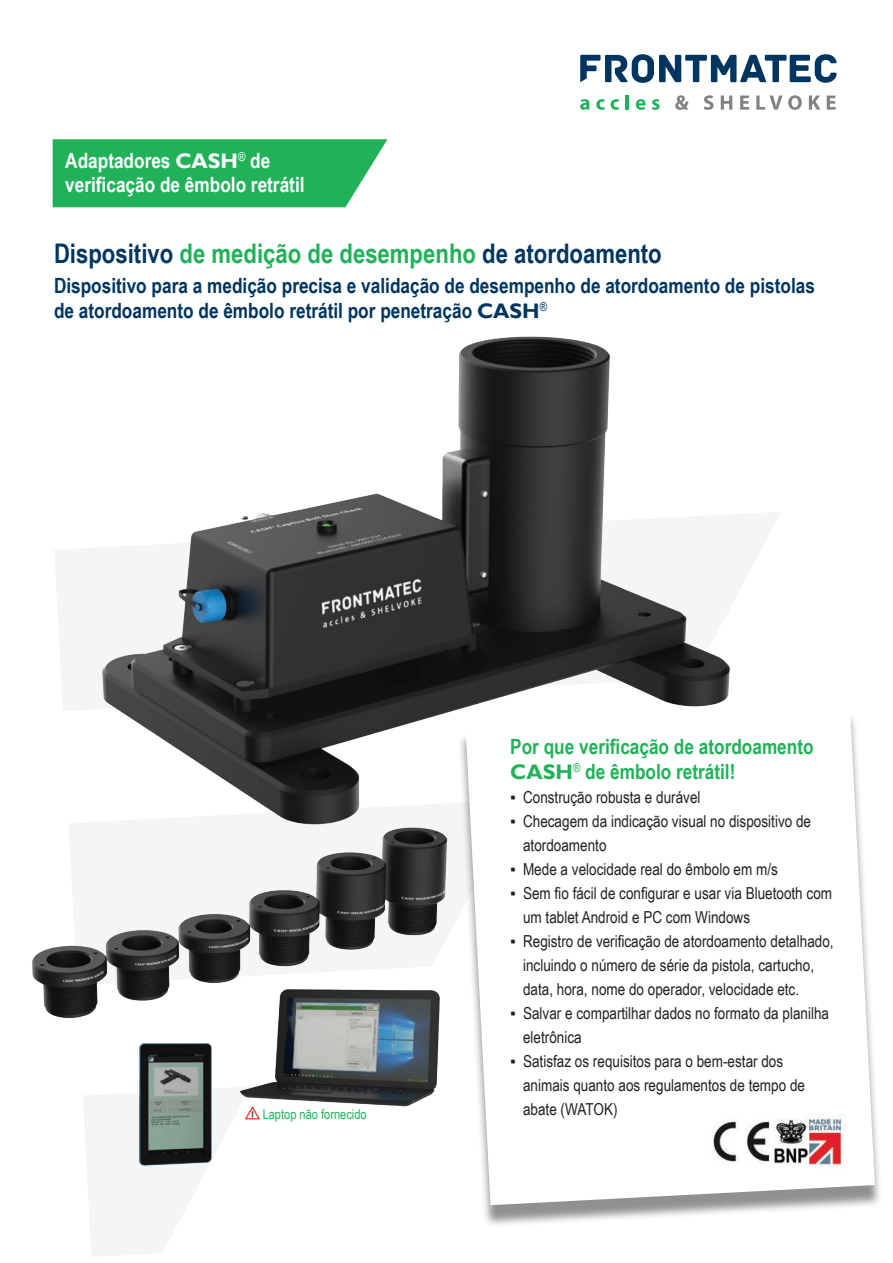
<style>
.page{position:relative;width:893px;height:1263px;background:#fff}
.page>*{position:absolute;margin:0;border:0;box-sizing:border-box;transform-origin:0 0}
.t1{font:700 27px "Arial Narrow";color:#003560}
.t2{font:700 21px/25.2px "Arial Narrow";color:#003560}
.t3{font:700 21px/25.2px "Arial Narrow";color:#21b259}
.t4{font:700 21px/24px "Arial Narrow";color:#fff}
.t5{font:16.5px/24px "Arial Narrow";color:#231f20}
.t6{font:13.5px "Arial Narrow";color:#21b259}
.s1{font-family:"Gill Sans"}
.s2{color:#21b259}
</style>
<div class="page">
<svg style="left:55px;top:512px;width:726px;height:199px"></svg>
<svg style="left:83px;top:1088px;width:156px;height:169px"></svg>
<svg style="left:580px;top:54px;width:257px;height:29px"></svg>
<svg style="left:580px;top:99px;width:10px;height:11px"></svg>
<svg style="left:596px;top:99px;width:9px;height:11px"></svg>
<svg style="left:611px;top:99px;width:8px;height:11px"></svg>
<hr style="left:626px;top:95px;width:3px;height:15px;background:#21b259">
<svg style="left:636px;top:99px;width:9px;height:11px"></svg>
<svg style="left:652px;top:99px;width:8px;height:11px"></svg>
<svg style="left:675px;top:95px;width:14px;height:15px"></svg>
<svg style="left:704px;top:95px;width:9px;height:15px"></svg>
<svg style="left:721px;top:96px;width:11px;height:14px"></svg>
<svg style="left:740px;top:96px;width:9px;height:14px"></svg>
<svg style="left:756px;top:96px;width:26px;height:14px"></svg>
<svg style="left:788px;top:95px;width:14px;height:15px"></svg>
<svg style="left:809px;top:96px;width:11px;height:14px"></svg>
<svg style="left:827px;top:96px;width:9px;height:14px"></svg>
<img style="left:77px;top:336px;width:690px;height:428px">
<img style="left:129px;top:1066px;width:94px;height:112px">
<img style="left:239px;top:1066px;width:199px;height:41px">
<img style="left:245px;top:1105px;width:15px;height:15px">
<img style="left:32px;top:764px;width:426px;height:302px">
<svg style="left:53px;top:139px;width:334px;height:68px;background:#2fb663"></svg>
<div style="left:458px;top:713px;width:425px;height:515px;background:#231f20;opacity:.5"></div>
<svg style="left:465px;top:706px;width:410px;height:499px"></svg>
<img style="left:805px;top:1115px;width:40px;height:53px">
<img style="left:712px;top:1119px;width:97px;height:44px">
<p class="t4" style="left:65px;top:147px;width:241px">Adaptadores <span class="s1">CASH</span><sup>®</sup> de verificação de êmbolo retrátil</p>
<h1 class="t1" style="left:54px;top:233px;width:609px">Dispositivo <span class="s2">de medição de desempenho</span> de atordoamento</h1>
<p class="t2" style="left:54px;top:272px;width:762px">Dispositivo para a medição precisa e validação de desempenho de atordoamento de pistolas de atordoamento de êmbolo retrátil por penetração <span class="s1">CASH</span><sup>®</sup></p>
<p class="t6" style="left:263px;top:1104px;width:106px">Laptop não fornecido</p>
<p class="t3" style="left:510px;top:733px;width:305px">Por que verificação de atordoamento<br><span class="s1">CASH</span><sup>®</sup> de êmbolo retrátil!</p>
<p class="t5" style="left:510px;top:785px;width:192px">▪ Construção robusta e durável</p>
<p class="t5" style="left:523px;top:809px;width:290px;text-indent:-13px">▪ Checagem da indicação visual no dispositivo de atordoamento</p>
<p class="t5" style="left:510px;top:857px;width:269px">▪ Mede a velocidade real do êmbolo em m/s</p>
<p class="t5" style="left:523px;top:881px;width:311px;text-indent:-13px">▪ Sem fio fácil de configurar e usar via Bluetooth com um tablet Android e PC com Windows</p>
<p class="t5" style="left:523px;top:929px;width:312px;text-indent:-13px">▪ Registro de verificação de atordoamento detalhado, incluindo o número de série da pistola, cartucho, data, hora, nome do operador, velocidade etc.</p>
<p class="t5" style="left:523px;top:1001px;width:308px;text-indent:-13px">▪ Salvar e compartilhar dados no formato da planilha eletrônica</p>
<p class="t5" style="left:523px;top:1049px;width:284px;text-indent:-13px">▪ Satisfaz os requisitos para o bem-estar dos animais quanto aos regulamentos de tempo de abate (WATOK)</p>
</div>
